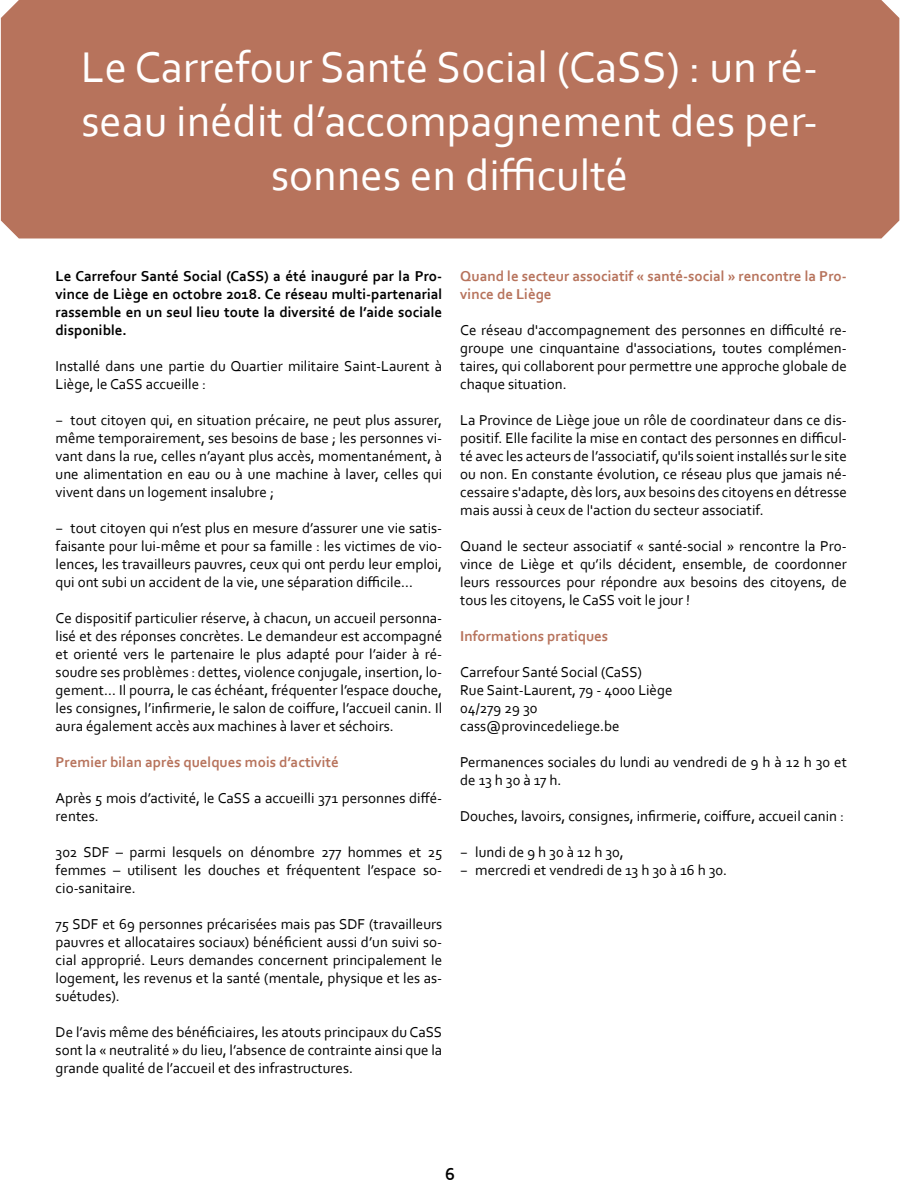
<style>
.page{position:relative;width:900px;height:1200px;background:#fff}
.page>*{position:absolute;margin:0;border:0;box-sizing:border-box;transform-origin:0 0}
.t1{font:45px/54px "Corbel";color:#fff;text-align:center}
.t2{font:700 18px "Corbel";color:#000}
.t3{font:15px/18px "Corbel";color:#000;text-align:justify}
.t4{font:700 15px/18px "Corbel";color:#000;text-align:justify}
.t5{font:700 15px/18px "Corbel";color:#b7735c}
</style>
<div class="page">
<div style="left:1px;top:0;width:898px;height:238px;background:#b7735c"></div>
<p class="t1" style="left:81px;top:39px;width:738px">Le Carrefour Santé Social (CaSS) : un ré&shy;seau inédit d’accompagnement des per&shy;sonnes en difficulté</p>
<p class="t4" style="left:56px;top:267px;width:388px">Le Carrefour Santé Social (CaSS) a été inauguré par la Pro&shy;vince de Liège en octobre 2018. Ce réseau multi-partenarial rassemble en un seul lieu toute la diversité de l’aide sociale disponible.</p>
<p class="t3" style="left:56px;top:357px;width:388px">Installé dans une partie du Quartier militaire Saint-Laurent à<br>Liège, le CaSS accueille :</p>
<p class="t3" style="left:56px;top:411px;width:388px">− tout citoyen qui, en situation précaire, ne peut plus assurer, même temporairement, ses besoins de base ; les personnes vi&shy;vant dans la rue, celles n’ayant plus accès, momentanément, à une alimentation en eau ou à une machine à laver, celles qui vivent dans un logement insalubre ;</p>
<p class="t3" style="left:56px;top:519px;width:388px">− tout citoyen qui n’est plus en mesure d’assurer une vie satis&shy;faisante pour lui-même et pour sa famille : les victimes de vio&shy;lences, les travailleurs pauvres, ceux qui ont perdu leur emploi, qui ont subi un accident de la vie, une séparation difficile…</p>
<p class="t3" style="left:56px;top:609px;width:388px">Ce dispositif particulier réserve, à chacun, un accueil personna&shy;lisé et des réponses concrètes. Le demandeur est accompagné et orienté vers le partenaire le plus adapté pour l’aider à ré&shy;soudre ses problèmes : dettes, violence conjugale, insertion, lo&shy;gement… Il pourra, le cas échéant, fréquenter l’espace douche, les consignes, l’infirmerie, le salon de coiffure, l’accueil canin. Il aura également accès aux machines à laver et séchoirs.</p>
<p class="t5" style="left:56px;top:753px;width:285px">Premier bilan après quelques mois d’activité</p>
<p class="t3" style="left:56px;top:789px;width:388px">Après 5 mois d’activité, le CaSS a accueilli 371 personnes diffé&shy;rentes.</p>
<p class="t3" style="left:56px;top:843px;width:388px">302 SDF – parmi lesquels on dénombre 277 hommes et 25 femmes – utilisent les douches et fréquentent l’espace so&shy;cio-sanitaire.</p>
<p class="t3" style="left:56px;top:915px;width:388px">75 SDF et 69 personnes précarisées mais pas SDF (travailleurs pauvres et allocataires sociaux) bénéficient aussi d’un suivi so&shy;cial approprié. Leurs demandes concernent principalement le logement, les revenus et la santé (mentale, physique et les as&shy;suétudes).</p>
<p class="t3" style="left:56px;top:1023px;width:388px">De l’avis même des bénéficiaires, les atouts principaux du CaSS sont la « neutralité » du lieu, l’absence de contrainte ainsi que la grande qualité de l’accueil et des infrastructures.</p>
<p class="t5" style="left:460px;top:267px;width:388px">Quand le secteur associatif « santé-social » rencontre la Pro&shy;vince de Liège</p>
<p class="t3" style="left:460px;top:321px;width:388px">Ce réseau d'accompagnement des personnes en difficulté re&shy;groupe une cinquantaine d'associations, toutes complémen&shy;taires, qui collaborent pour permettre une approche globale de chaque situation.</p>
<p class="t3" style="left:460px;top:411px;width:388px">La Province de Liège joue un rôle de coordinateur dans ce dis&shy;positif. Elle facilite la mise en contact des personnes en difficul&shy;té avec les acteurs de l’associatif, qu'ils soient installés sur le site ou non. En constante évolution, ce réseau plus que jamais né&shy;cessaire s'adapte, dès lors, aux besoins des citoyens en détresse mais aussi à ceux de l'action du secteur associatif.</p>
<p class="t3" style="left:460px;top:537px;width:388px">Quand le secteur associatif « santé-social » rencontre la Pro&shy;vince de Liège et qu’ils décident, ensemble, de coordonner leurs ressources pour répondre aux besoins des citoyens, de tous les citoyens, le CaSS voit le jour !</p>
<p class="t5" style="left:460px;top:627px;width:150px">Informations pratiques</p>
<p class="t3" style="left:460px;top:663px;width:183px">Carrefour Santé Social (CaSS)</p>
<p class="t3" style="left:460px;top:681px;width:214px">Rue Saint-Laurent, 79 - 4000 Liège</p>
<p class="t3" style="left:460px;top:699px;width:79px">04/279 29 30</p>
<p class="t3" style="left:460px;top:717px;width:161px">cass@provincedeliege.be</p>
<p class="t3" style="left:460px;top:753px;width:388px">Permanences sociales du lundi au vendredi de 9 h à 12 h 30 et de 13 h 30 à 17 h.</p>
<p class="t3" style="left:460px;top:807px;width:385px">Douches, lavoirs, consignes, infirmerie, coiffure, accueil canin :</p>
<p class="t3" style="left:460px;top:843px;width:165px">− lundi de 9 h 30 à 12 h 30,</p>
<p class="t3" style="left:460px;top:861px;width:269px">− mercredi et vendredi de 13 h 30 à 16 h 30.</p>
<p class="t2" style="left:445px;top:1163px;width:11px">6</p>
</div>
